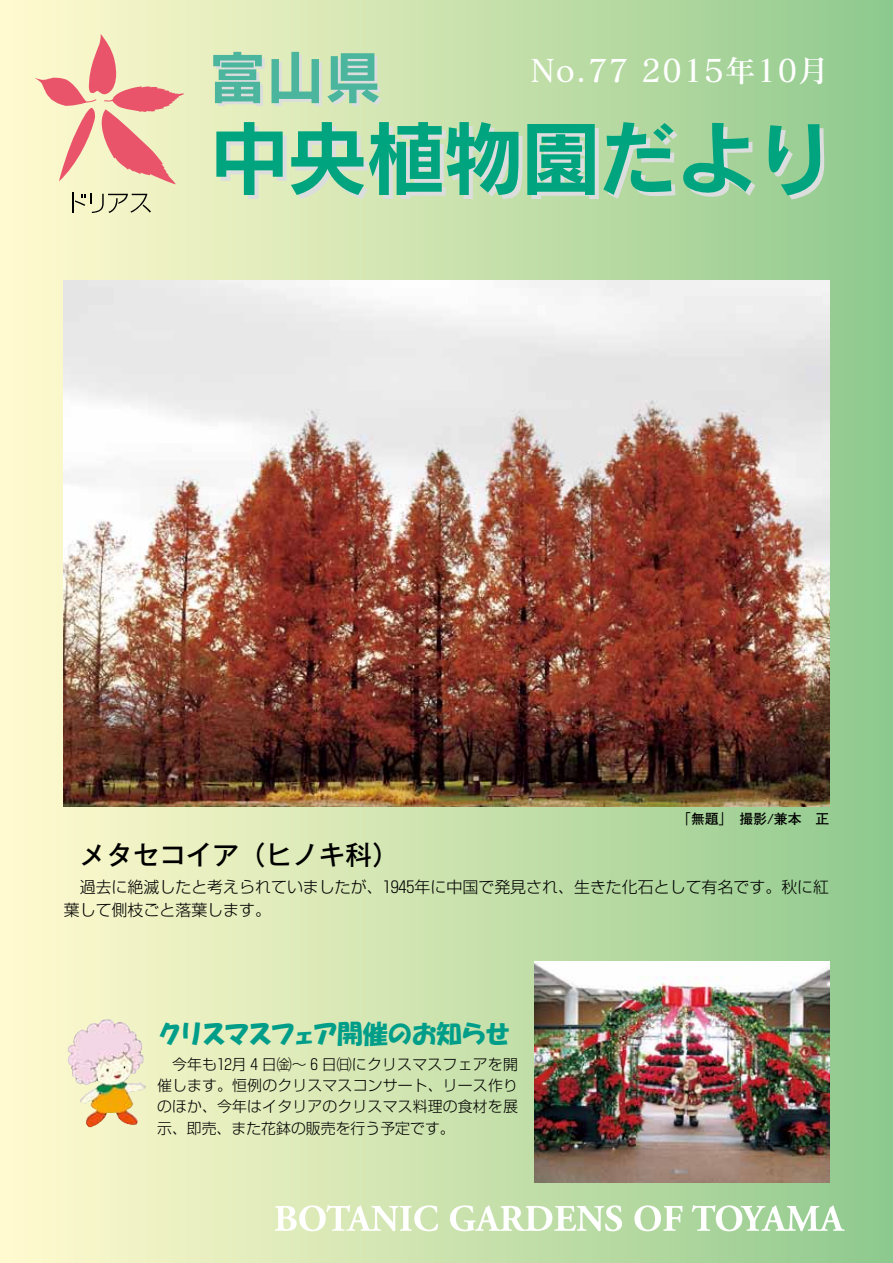
<style>
.page{position:relative;width:893px;height:1263px;background:#fff}
.page>*{position:absolute;margin:0;border:0;box-sizing:border-box;transform-origin:0 0}
.t1{font:31.05px "Matisse Pro DB";letter-spacing:.025em;color:#fff}
.t2{font:500 26.55px "Gothic MB101 Pro";color:#000}
.t3{font:25.5px "HGS Soei Kakupoptai";letter-spacing:-.07em;color:#009e89}
.t4{font:300 15.9px/22.4px "Shin Go Pro";color:#000}
.t5{font:300 14.85px/21.3px "Shin Go Pro";letter-spacing:.01em;color:#000;text-align:justify}
.t6{font:700 13.8px "Futo Go B101 Pro";color:#000}
</style>
<div class="page">
<div style="left:0;top:0;width:893px;height:1263px;background:linear-gradient(to right,#ffface,#92ca8e)"></div>
<svg style="left:275px;top:1205px;width:163px;height:26px"></svg>
<svg style="left:450px;top:1205px;width:172px;height:26px"></svg>
<svg style="left:634px;top:1205px;width:48px;height:26px"></svg>
<svg style="left:692px;top:1205px;width:153px;height:26px"></svg>
<svg style="left:35px;top:34px;width:149px;height:150px"></svg>
<hr style="left:72px;top:193px;width:2px;height:20px;background:#000">
<svg style="left:75px;top:194px;width:76px;height:19px"></svg>
<svg style="left:213px;top:52px;width:52px;height:54px"></svg>
<svg style="left:272px;top:52px;width:110px;height:54px"></svg>
<svg style="left:216px;top:122px;width:539px;height:78px"></svg>
<svg style="left:768px;top:124px;width:56px;height:75px"></svg>
<img style="left:64px;top:281px;width:765px;height:526px">
<img style="left:68px;top:1020px;width:34px;height:91px">
<img style="left:534px;top:961px;width:295px;height:221px">
<h1 class="t1" style="left:531px;top:50px;width:300px">No.77 2015年10月</h1>
<p class="t6" style="left:677px;top:808px;width:154px">「無題」　撮影/兼本　正</p>
<h2 class="t2" style="left:80px;top:833px;width:320px">メタセコイア（ヒノキ科）</h2>
<p class="t4" style="left:64px;top:874px;width:767px;text-indent:16px">過去に絶滅したと考えられていましたが、1945年に中国で発見され、生きた化石として有名です。秋に紅葉して側枝ごと落葉します。</p>
<h3 class="t3" style="left:157px;top:1021px;width:355px">クリスマスフェア開催のお知らせ</h3>
<p class="t5" style="left:157px;top:1052px;width:362px;text-indent:15px">今年も12月₄日㈮～₆日㈰にクリスマスフェアを開催します。恒例のクリスマスコンサート、リース作りのほか、今年はイタリアのクリスマス料理の食材を展示、即売、また花鉢の販売を行う予定です。</p>
</div>
